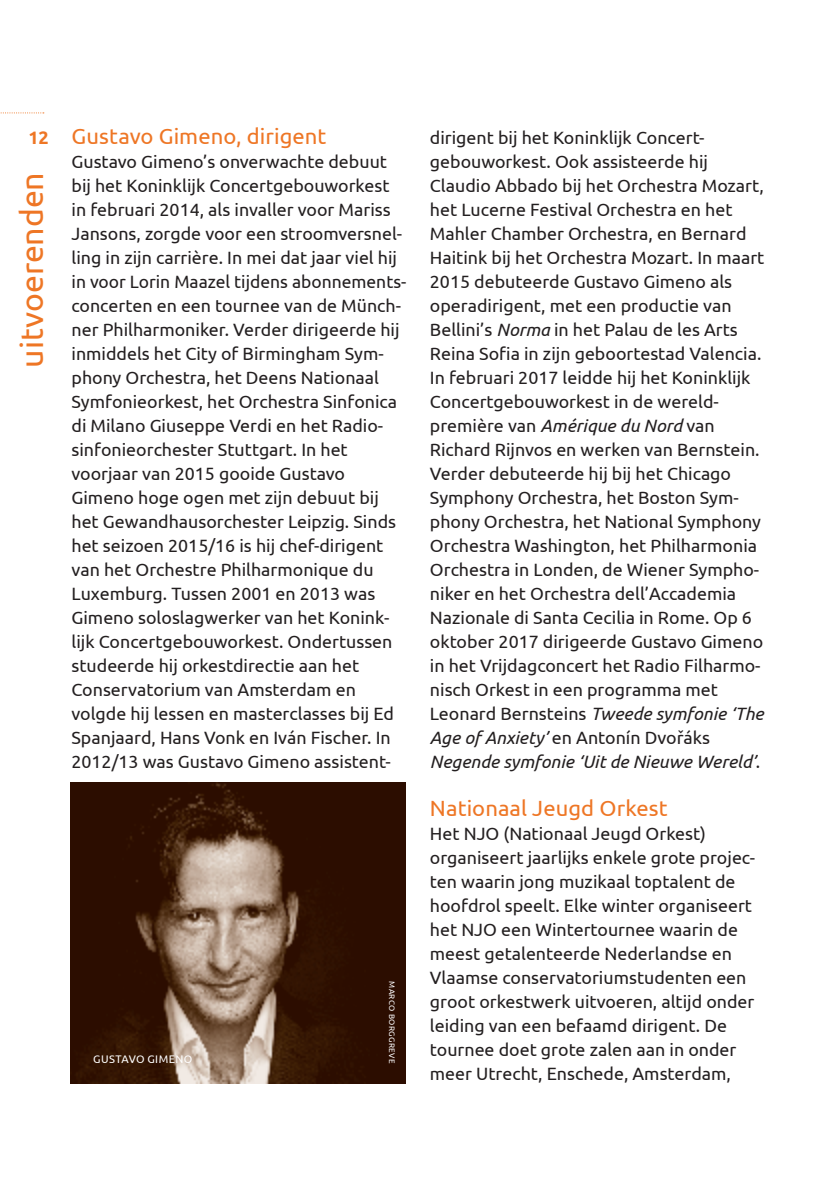
<style>
.page{position:relative;width:840px;height:1191px;background:#fff}
.page>*{position:absolute;margin:0;border:0;box-sizing:border-box;transform-origin:0 0}
.t1{font:32px "Ubuntu";letter-spacing:-.005em;color:#ee7625}
.t2{font:22px "Ubuntu";letter-spacing:.005em;color:#ee7625}
.t3{font:17.8px/24px "Ubuntu";color:#231f20}
.t4{font:11px "Ubuntu";letter-spacing:.04em;color:#fff}
.t5{font:8px "Ubuntu";letter-spacing:.05em;color:#fff}
.s1{font-weight:700;font-size:18px}
.s2{font-style:italic}
</style>
<div class="page">
<svg style="left:0;top:112px;width:44px;height:1px"></svg>
<img style="left:70px;top:782px;width:335px;height:301px">
<p class="t2" style="left:28px;top:123px;width:299px"><span class="s1">12</span> Gustavo Gimeno, dirigent</p>
<p class="t3" style="left:71px;top:149px;width:335px">Gustavo Gimeno’s onverwachte debuut bij het Koninklijk Concertgebouworkest in februari 2014, als invaller voor Mariss Jansons, zorgde voor een stroomversnel&shy;ling in zijn carrière. In mei dat jaar viel hij in voor Lorin Maazel tijdens abonnements&shy;concerten en een tournee van de Münch&shy;ner Philharmoniker. Verder dirigeerde hij inmiddels het City of Birmingham Sym&shy;phony Orchestra, het Deens Nationaal Symfonieorkest, het Orchestra Sinfonica di Milano Giuseppe Verdi en het Radio&shy;sinfonieorchester Stuttgart. In het voorjaar van 2015 gooide Gustavo Gimeno hoge ogen met zijn debuut bij het Gewandhausorchester Leipzig. Sinds het seizoen 2015/16 is hij chef-dirigent van het Orchestre Philharmonique du Luxemburg. Tussen 2001 en 2013 was Gimeno soloslagwerker van het Konink&shy;lijk Concertgebouworkest. Ondertussen studeerde hij orkestdirectie aan het Conservatorium van Amsterdam en volgde hij lessen en masterclasses bij Ed Spanjaard, Hans Vonk en Iván Fischer. In 2012/13 was Gustavo Gimeno assistent-</p>
<h1 class="t1" style="left:12px;top:367px;width:197px;rotate:-90deg">uitvoerenden</h1>
<p class="t4" style="left:93px;top:1052px;width:101px">GUSTAVO GIMENO</p>
<p class="t5" style="left:396px;top:981px;width:84px;rotate:90deg">MARCO BORGGREVE</p>
<p class="t3" style="left:429px;top:125px;width:336px">dirigent bij het Koninklijk Concert&shy;gebouworkest. Ook assisteerde hij Claudio Abbado bij het Orchestra Mozart, het Lucerne Festival Orchestra en het Mahler Chamber Orchestra, en Bernard Haitink bij het Orchestra Mozart. In maart 2015 debuteerde Gustavo Gimeno als operadirigent, met een productie van Bellini’s <span class="s2">Norma</span> in het Palau de les Arts Reina Sofia in zijn geboortestad Valencia.<br>In februari 2017 leidde hij het Koninklijk Concertgebouworkest in de wereld&shy;première van <span class="s2">Amérique du Nord</span> van Richard Rijnvos en werken van Bernstein.<br>Verder debuteerde hij bij het Chicago Symphony Orchestra, het Boston Sym&shy;phony Orchestra, het National Symphony Orchestra Washington, het Philharmonia Orchestra in Londen, de Wiener Sympho&shy;niker en het Orchestra dell’Accademia Nazionale di Santa Cecilia in Rome. Op 6 oktober 2017 dirigeerde Gustavo Gimeno in het Vrijdagconcert het Radio Filharmo&shy;nisch Orkest in een programma met Leonard Bernsteins <span class="s2">Tweede symfonie ‘The Age of Anxiety’</span> en Antonín Dvořáks <span class="s2">Negende symfonie ‘Uit de Nieuwe Wereld’</span>.</p>
<p class="t2" style="left:429px;top:795px;width:239px">Nationaal Jeugd Orkest</p>
<p class="t3" style="left:429px;top:821px;width:326px">Het NJO (Nationaal Jeugd Orkest) organiseert jaarlijks enkele grote projec&shy;ten waarin jong muzikaal toptalent de hoofdrol speelt. Elke winter organiseert het NJO een Wintertournee waarin de meest getalenteerde Nederlandse en Vlaamse conservatoriumstudenten een groot orkestwerk uitvoeren, altijd onder leiding van een befaamd dirigent. De tournee doet grote zalen aan in onder meer Utrecht, Enschede, Amsterdam,</p>
</div>
